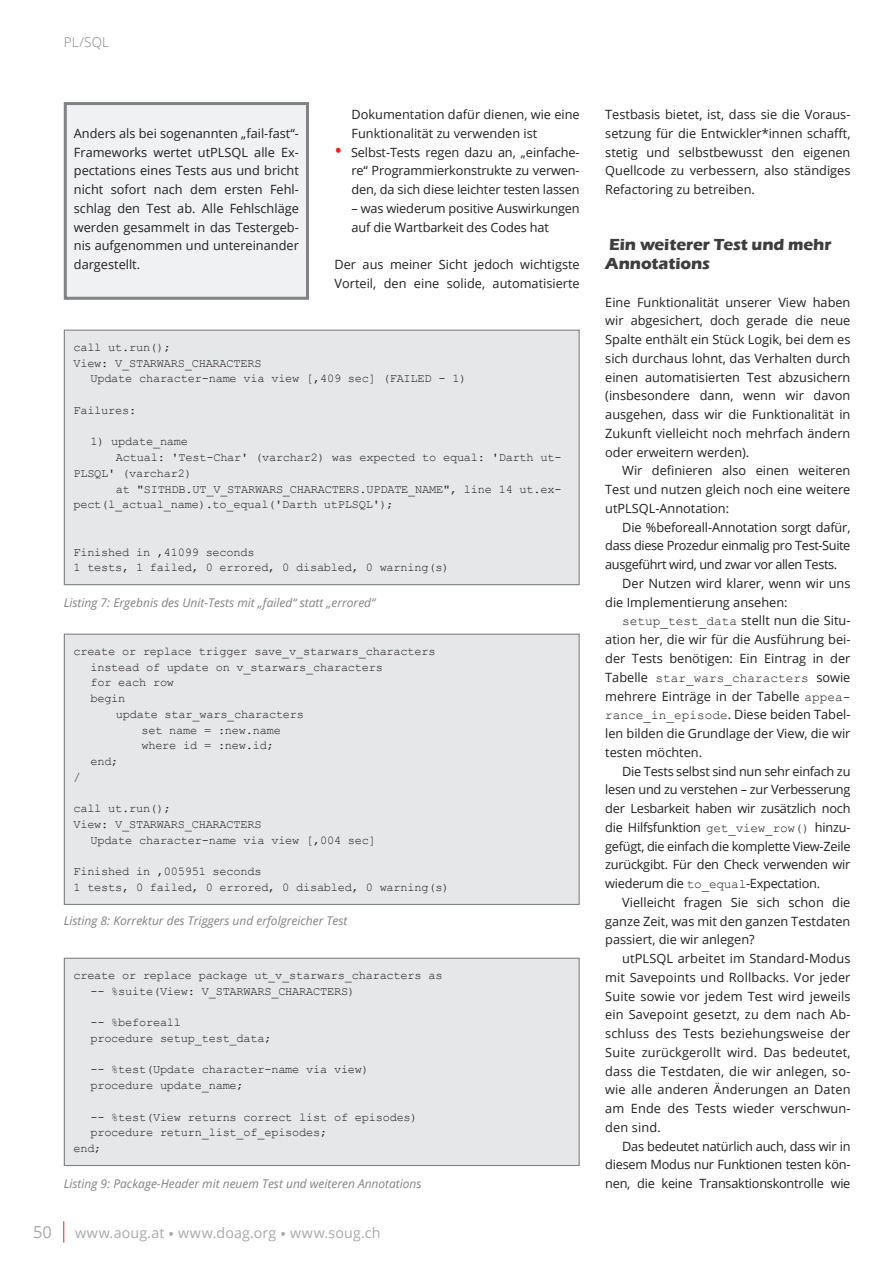
<style>
.page{position:relative;width:893px;height:1263px;background:#fff}
.page>*{position:absolute;margin:0;border:0;box-sizing:border-box;transform-origin:0 0}
.t1{font:700 16.5px/18.8px "Eras ITC";letter-spacing:-.005em;color:#3e3e3f}
.t2{font:16.5px "Open Sans";color:#a8a9ad}
.t3{font:14.25px "Open Sans";letter-spacing:.01em;color:#a8a9ad}
.t4{font:300 13.5px "Open Sans";color:#808285}
.t5{font:12.75px/18.8px "Open Sans";color:#231f20;text-align:justify}
.t6{font:12.75px "Courier New";color:#231f20}
.t7{font:12px/15.8px "Courier New";letter-spacing:-.02em;color:#231f20}
.t8{font:italic 12px "Open Sans";color:#808285}
.s1{font-size:21px;color:#ee1d23}
.s2{font-size:16.5px}
.s3{font-family:"Courier New"}
.s4{font-family:"Open Sans"}
</style>
<div class="page">
<svg style="left:63px;top:1221px;width:1px;height:21px"></svg>
<div style="left:64px;top:330px;width:515px;height:255px;background:#e6e7e9"></div>
<div style="left:64px;top:330px;width:516px;height:255px;border:1px solid #808285"></div>
<div style="left:64px;top:102px;width:245px;height:198px;background:#f0f1f2;border:3px solid #808285"></div>
<div style="left:64px;top:634px;width:515px;height:270px;background:#e6e7e9"></div>
<div style="left:64px;top:634px;width:516px;height:271px;border:1px solid #808285"></div>
<div style="left:64px;top:958px;width:515px;height:207px;background:#e6e7e9"></div>
<div style="left:64px;top:958px;width:516px;height:208px;border:1px solid #808285"></div>
<p class="t4" style="left:64px;top:33px;width:47px">PL/SQL</p>
<p class="t5" style="left:74px;top:123px;width:227px">Anders als bei sogenannten „fail-fast“- Frameworks wertet utPLSQL alle Ex&shy;pectations eines Tests aus und bricht nicht sofort nach dem ersten Fehl&shy;schlag den Test ab. Alle Fehlschläge werden gesammelt in das Testergeb&shy;nis aufgenommen und untereinander dargestellt.</p>
<p class="t5" style="left:351px;top:105px;width:230px">Dokumentation dafür dienen, wie eine<br>Funktionalität zu verwenden ist</p>
<p class="t5" style="left:351px;top:142px;width:230px;text-indent:-17px"><span class="s1">•</span> Selbst-Tests regen dazu an, „einfache&shy;re“ Programmierkonstrukte zu verwen&shy;den, da sich diese leichter testen lassen</p>
<p class="t5" style="left:351px;top:198px;width:230px">– was wiederum positive Auswirkungen auf die Wartbarkeit des Codes hat</p>
<p class="t5" style="left:334px;top:255px;width:247px">Der aus meiner Sicht jedoch wichtigste<br>Vorteil, den eine solide, automatisierte</p>
<p class="t7" style="left:73px;top:339px;width:99px">call ut.run();</p>
<p class="t7" style="left:73px;top:355px;width:190px">View: V_STARWARS_CHARACTERS</p>
<p class="t7" style="left:90px;top:370px;width:378px">Update character-name via view [,409 sec] (FAILED - 1)</p>
<p class="t7" style="left:73px;top:402px;width:64px">Failures:</p>
<p class="t7" style="left:90px;top:433px;width:99px">1) update_name</p>
<p class="t7" style="left:116px;top:449px;width:447px">Actual: 'Test-Char' (varchar2) was expected to equal: 'Darth ut-</p>
<p class="t7" style="left:73px;top:465px;width:120px">PLSQL' (varchar2)</p>
<p class="t7" style="left:116px;top:480px;width:447px">at "SITHDB.UT_V_STARWARS_CHARACTERS.UPDATE_NAME", line 14 ut.ex-</p>
<p class="t7" style="left:73px;top:496px;width:322px">pect(l_actual_name).to_equal('Darth utPLSQL');</p>
<p class="t7" style="left:73px;top:543px;width:378px">Finished in ,41099 seconds<br>1 tests, 1 failed, 0 errored, 0 disabled, 0 warning(s)</p>
<p class="t8" style="left:64px;top:594px;width:313px">Listing 7: Ergebnis des Unit-Tests mit „failed“ statt „errored“</p>
<p class="t7" style="left:73px;top:643px;width:364px">create or replace trigger save_v_starwars_characters</p>
<p class="t7" style="left:90px;top:659px;width:294px">instead of update on v_starwars_characters</p>
<p class="t7" style="left:90px;top:674px;width:85px">for each row</p>
<p class="t7" style="left:90px;top:690px;width:37px">begin</p>
<p class="t7" style="left:116px;top:706px;width:190px">update star_wars_characters</p>
<p class="t7" style="left:141px;top:721px;width:141px">set name = :new.name</p>
<p class="t7" style="left:141px;top:737px;width:134px">where id = :new.id;</p>
<p class="t7" style="left:90px;top:753px;width:30px">end;</p>
<p class="t7" style="left:73px;top:769px;width:9px">/</p>
<p class="t7" style="left:73px;top:800px;width:99px">call ut.run();</p>
<p class="t7" style="left:73px;top:816px;width:190px">View: V_STARWARS_CHARACTERS</p>
<p class="t7" style="left:90px;top:832px;width:287px">Update character-name via view [,004 sec]</p>
<p class="t7" style="left:73px;top:863px;width:378px">Finished in ,005951 seconds<br>1 tests, 0 failed, 0 errored, 0 disabled, 0 warning(s)</p>
<p class="t8" style="left:64px;top:913px;width:285px">Listing 8: Korrektur des Triggers und erfolgreicher Test</p>
<p class="t7" style="left:90px;top:967px;width:354px;text-indent:-17px">create or replace package ut_v_starwars_characters as -- %suite(View: V_STARWARS_CHARACTERS)</p>
<p class="t7" style="left:90px;top:1014px;width:183px">-- %beforeall<br>procedure setup_test_data;</p>
<p class="t7" style="left:90px;top:1061px;width:280px">-- %test(Update character-name via view) procedure update_name;</p>
<p class="t7" style="left:90px;top:1109px;width:329px">-- %test(View returns correct list of episodes)</p>
<p class="t7" style="left:90px;top:1124px;width:238px">procedure return_list_of_episodes;</p>
<p class="t7" style="left:73px;top:1140px;width:30px">end;</p>
<p class="t8" style="left:64px;top:1175px;width:359px">Listing 9: Package-Header mit neuem Test und weiteren Annotations</p>
<p class="t2" style="left:33px;top:1221px;width:20px">50</p>
<p class="t3" style="left:75px;top:1223px;width:307px">www.aoug.at <span class="s2">•</span> www.doag.org <span class="s2">•</span> www.soug.ch</p>
<p class="t5" style="left:605px;top:105px;width:247px">Testbasis bietet, ist, dass sie die Voraus&shy;setzung für die Entwickler*innen schafft, stetig und selbstbewusst den eigenen Quellcode zu verbessern, also ständiges Refactoring zu betreiben.</p>
<p class="t1" style="left:605px;top:236px;width:228px">Ein weiterer Test und mehr<br>Annotations</p>
<p class="t5" style="left:605px;top:292px;width:247px">Eine Funktionalität unserer View haben wir abgesichert, doch gerade die neue Spalte enthält ein Stück Logik, bei dem es sich durchaus lohnt, das Verhalten durch einen automatisierten Test abzusichern (insbesondere dann, wenn wir davon ausgehen, dass wir die Funktionalität in Zukunft vielleicht noch mehrfach ändern oder erweitern werden).</p>
<p class="t5" style="left:605px;top:461px;width:247px;text-indent:17px">Wir definieren also einen weiteren Test und nutzen gleich noch eine weitere utPLSQL-Annotation:</p>
<p class="t5" style="left:605px;top:517px;width:247px;text-indent:17px">Die %beforeall-Annotation sorgt dafür, dass diese Prozedur einmalig pro Test-Suite ausgeführt wird, und zwar vor allen Tests.</p>
<p class="t5" style="left:605px;top:574px;width:247px;text-indent:17px">Der Nutzen wird klarer, wenn wir uns die Implementierung ansehen:</p>
<p class="t5" style="left:605px;top:611px;width:247px;text-indent:17px"><span class="s3">setup_test_data</span> stellt nun die Situ&shy;ation her, die wir für die Ausführung bei&shy;der Tests benötigen: Ein Eintrag in der</p>
<p class="t6" style="left:605px;top:670px;width:247px"><span class="s4">Tabelle</span> star_wars_characters <span class="s4">sowie</span></p>
<p class="t5" style="left:605px;top:686px;width:247px">mehrere Einträge in der Tabelle <span class="s3">appea&shy;rance_in_episode</span>. Diese beiden Tabel&shy;len bilden die Grundlage der View, die wir testen möchten.</p>
<p class="t5" style="left:605px;top:761px;width:247px;text-indent:17px">Die Tests selbst sind nun sehr einfach zu lesen und zu verstehen – zur Verbesserung der Lesbarkeit haben wir zusätzlich noch die Hilfsfunktion <span class="s3">get_view_row()</span> hinzu&shy;gefügt, die einfach die komplette View-Zeile zurückgibt. Für den Check verwenden wir wiederum die <span class="s3">to_equal</span>-Expectation.</p>
<p class="t5" style="left:605px;top:892px;width:247px;text-indent:17px">Vielleicht fragen Sie sich schon die ganze Zeit, was mit den ganzen Testdaten passiert, die wir anlegen?</p>
<p class="t5" style="left:605px;top:949px;width:247px;text-indent:17px">utPLSQL arbeitet im Standard-Modus mit Savepoints und Rollbacks. Vor jeder Suite sowie vor jedem Test wird jeweils ein Savepoint gesetzt, zu dem nach Ab&shy;schluss des Tests beziehungsweise der Suite zurückgerollt wird. Das bedeutet, dass die Testdaten, die wir anlegen, so&shy;wie alle anderen Änderungen an Daten am Ende des Tests wieder verschwun&shy;den sind.</p>
<p class="t5" style="left:605px;top:1136px;width:247px;text-indent:17px">Das bedeutet natürlich auch, dass wir in diesem Modus nur Funktionen testen kön&shy;nen, die keine Transaktionskontrolle wie</p>
</div>
